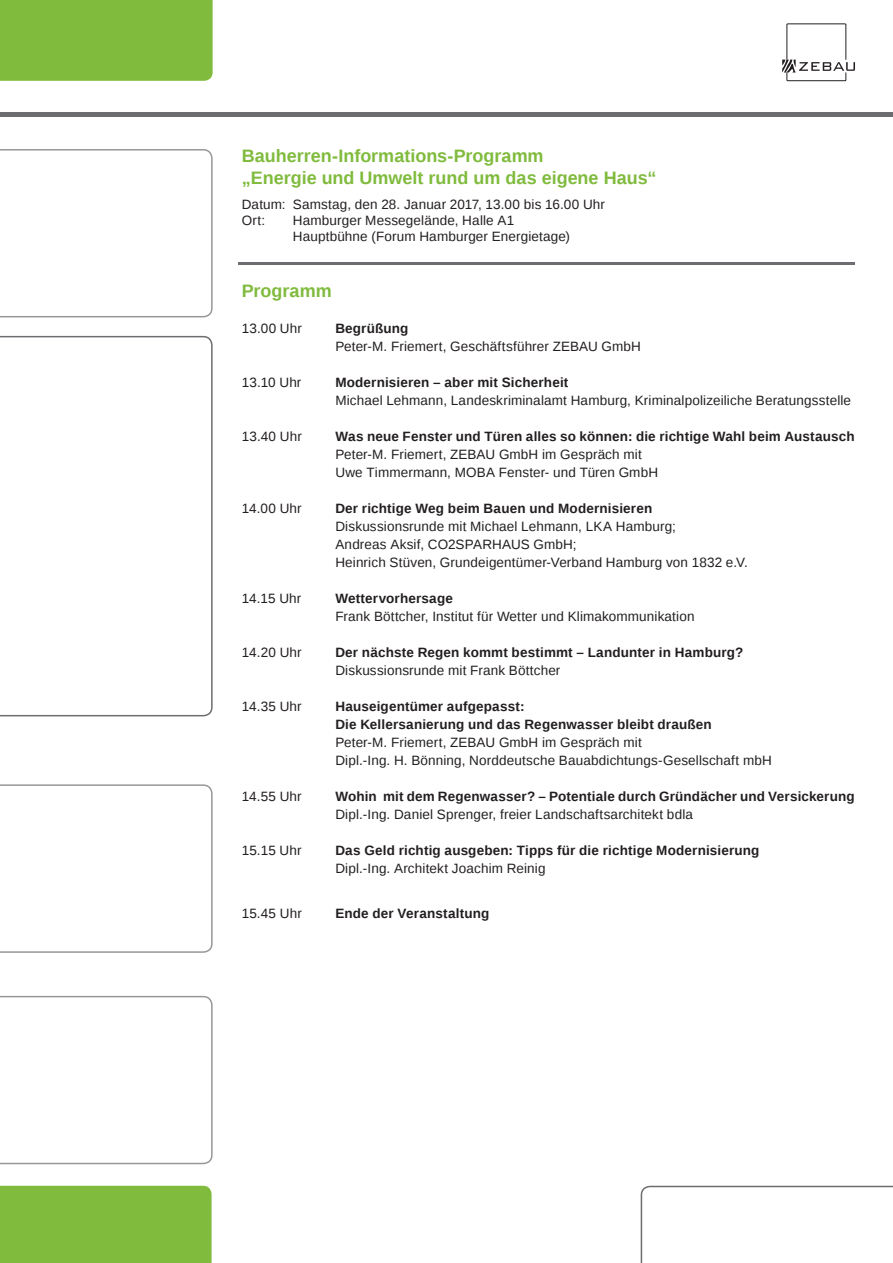
<style>
.page{position:relative;width:893px;height:1263px;background:#fff}
.page>*{position:absolute;margin:0;border:0;box-sizing:border-box;transform-origin:0 0}
.t1{font:700 18px/21.6px "Liberation Sans";color:#80bb3d}
.t2{font:13.5px/18px "Liberation Sans";letter-spacing:.01em;color:#231f20}
.t3{font:700 13.5px/18px "Liberation Sans";letter-spacing:.01em;color:#231f20}
</style>
<div class="page">
<div style="left:0;top:1186px;width:212px;height:77px;background:#80bb3d"></div>
<svg style="left:0;top:784px;width:213px;height:169px"></svg>
<svg style="left:0;top:149px;width:213px;height:168px"></svg>
<svg style="left:0;top:996px;width:213px;height:168px"></svg>
<svg style="left:782px;top:23px;width:73px;height:59px"></svg>
<hr style="left:0;top:113px;width:893px;height:4px;background:#6c6d70">
<svg style="left:0;top:336px;width:213px;height:380px"></svg>
<svg style="left:641px;top:1186px;width:252px;height:77px"></svg>
<div style="left:0;top:0;width:213px;height:81px;background:#80bb3d"></div>
<hr style="left:238px;top:262px;width:617px;height:2px;background:#6c6d70">
<h1 class="t1" style="left:242px;top:145px;width:416px">Bauherren-Informations-Programm<br>„Energie und Umwelt rund um das eigene Haus“</h1>
<p class="t2" style="left:242px;top:197px;width:365px;line-height:16.2px">Datum: Samstag, den 28. Januar 2017, 13.00 bis 16.00 Uhr<br>Ort:</p>
<p class="t2" style="left:293px;top:213px;width:279px;line-height:16.2px">Hamburger Messegelände, Halle A1<br>Hauptbühne (Forum Hamburger Energietage)</p>
<h1 class="t1" style="left:242px;top:280px;width:91px">Programm</h1>
<p class="t2" style="left:242px;top:320px;width:62px">13.00 Uhr</p>
<p class="t3" style="left:335px;top:319px;width:75px">Begrüßung</p>
<p class="t2" style="left:335px;top:338px;width:307px">Peter-M. Friemert, Geschäftsführer ZEBAU GmbH</p>
<p class="t2" style="left:242px;top:374px;width:61px">13.10 Uhr</p>
<p class="t3" style="left:335px;top:373px;width:235px">Modernisieren – aber mit Sicherheit</p>
<p class="t2" style="left:335px;top:392px;width:517px">Michael Lehmann, Landeskriminalamt Hamburg, Kriminalpolizeiliche Beratungsstelle</p>
<p class="t2" style="left:242px;top:428px;width:62px">13.40 Uhr</p>
<p class="t3" style="left:335px;top:427px;width:521px">Was neue Fenster und Türen alles so können: die richtige Wahl beim Austausch</p>
<p class="t2" style="left:335px;top:446px;width:324px">Peter-M. Friemert, ZEBAU GmbH im Gespräch mit<br>Uwe Timmermann, MOBA Fenster- und Türen GmbH</p>
<p class="t2" style="left:242px;top:500px;width:61px">14.00 Uhr</p>
<p class="t3" style="left:335px;top:499px;width:318px">Der richtige Weg beim Bauen und Modernisieren</p>
<p class="t2" style="left:335px;top:518px;width:414px">Diskussionsrunde mit Michael Lehmann, LKA Hamburg;<br>Andreas Aksif, CO2SPARHAUS GmbH;<br>Heinrich Stüven, Grundeigentümer-Verband Hamburg von 1832 e.V.</p>
<p class="t2" style="left:242px;top:590px;width:61px">14.15 Uhr</p>
<p class="t3" style="left:335px;top:589px;width:119px">Wettervorhersage</p>
<p class="t2" style="left:335px;top:608px;width:361px">Frank Böttcher, Institut für Wetter und Klimakommunikation</p>
<p class="t2" style="left:242px;top:644px;width:61px">14.20 Uhr</p>
<p class="t3" style="left:335px;top:643px;width:410px">Der nächste Regen kommt bestimmt – Landunter in Hamburg?</p>
<p class="t2" style="left:335px;top:662px;width:227px">Diskussionsrunde mit Frank Böttcher</p>
<p class="t2" style="left:242px;top:698px;width:61px">14.35 Uhr</p>
<p class="t3" style="left:335px;top:697px;width:378px">Hauseigentümer aufgepasst:<br>Die Kellersanierung und das Regenwasser bleibt draußen</p>
<p class="t2" style="left:335px;top:734px;width:438px">Peter-M. Friemert, ZEBAU GmbH im Gespräch mit<br>Dipl.-Ing. H. Bönning, Norddeutsche Bauabdichtungs-Gesellschaft mbH</p>
<p class="t2" style="left:242px;top:788px;width:61px">14.55 Uhr</p>
<p class="t3" style="left:335px;top:787px;width:521px">Wohin mit dem Regenwasser? – Potentiale durch Gründächer und Versickerung</p>
<p class="t2" style="left:335px;top:806px;width:359px">Dipl.-Ing. Daniel Sprenger, freier Landschaftsarchitekt bdla</p>
<p class="t2" style="left:242px;top:842px;width:61px">15.15 Uhr</p>
<p class="t3" style="left:335px;top:841px;width:426px">Das Geld richtig ausgeben: Tipps für die richtige Modernisierung</p>
<p class="t2" style="left:335px;top:860px;width:212px">Dipl.-Ing. Architekt Joachim Reinig</p>
<p class="t2" style="left:242px;top:905px;width:62px">15.45 Uhr</p>
<p class="t3" style="left:335px;top:904px;width:156px">Ende der Veranstaltung</p>
</div>
